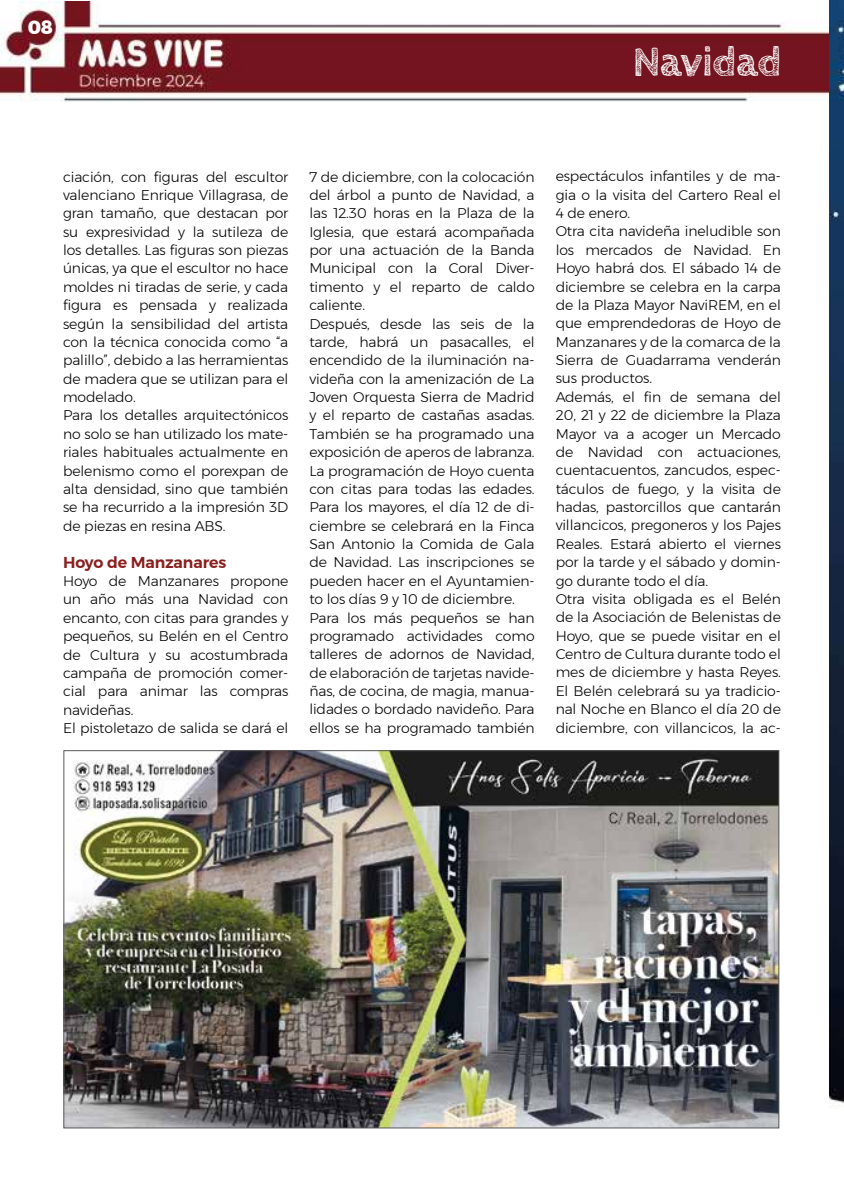
<style>
.page{position:relative;width:844px;height:1191px;background:#fff}
.page>*{position:absolute;margin:0;border:0;box-sizing:border-box;transform-origin:0 0}
.t1{font:700 42px "Cabin Sketch";color:#fff}
.t2{font:700 31.5px "Montserrat";color:#fff}
.t3{font:800 19.07px "Montserrat";color:#fff}
.t4{font:600 15.75px "Montserrat";letter-spacing:-.005em;color:#88201f}
.t5{font:300 14px/18.4px "Montserrat";letter-spacing:-.01em;color:#000}
</style>
<div class="page">
<img style="left:65px;top:752px;width:712px;height:374px">
<img style="left:0;top:1px;width:828px;height:101px">
<img style="left:828px;top:0;width:15px;height:1107px">
<h3 class="t3" style="left:28px;top:12px;width:27px">08</h3>
<h1 class="t1" style="left:632px;top:38px;width:150px">Navidad</h1>
<h2 class="t2" style="left:629px;top:36px;width:154px">NAVIDAD</h2>
<p class="t5" style="left:63px;top:167px;width:227px">ciación, con figuras del escultor valenciano Enrique Villagrasa, de gran tamaño, que destacan por su expresividad y la sutileza de los detalles. Las figuras son piezas únicas, ya que el escultor no hace moldes ni tiradas de serie, y cada figura es pensada y realizada según la sensibilidad del artista con la técnica conocida como “a palillo”, debido a las herramientas de madera que se utilizan para el modelado.<br>Para los detalles arquitectónicos no solo se han utilizado los mate&shy;riales habituales actualmente en belenismo como el porexpan de alta densidad, sino que también se ha recurrido a la impresión 3D de piezas en resina ABS.</p>
<p class="t4" style="left:63px;top:549px;width:165px">Hoyo de Manzanares</p>
<p class="t5" style="left:63px;top:571px;width:227px">Hoyo de Manzanares propone un año más una Navidad con encanto, con citas para grandes y pequeños, su Belén en el Centro de Cultura y su acostumbrada campaña de promoción comer&shy;cial para animar las compras navideñas.<br>El pistoletazo de salida se dará el</p>
<p class="t5" style="left:309px;top:167px;width:227px">7 de diciembre, con la colocación del árbol a punto de Navidad, a las 12.30 horas en la Plaza de la<br>Iglesia, que estará acompañada por una actuación de la Banda<br>Municipal con la Coral Diver&shy;timento y el reparto de caldo caliente.<br>Después, desde las seis de la tarde, habrá un pasacalles, el encendido de la iluminación na&shy;videña con la amenización de La<br>Joven Orquesta Sierra de Madrid y el reparto de castañas asadas.<br>También se ha programado una exposición de aperos de labranza.<br>La programación de Hoyo cuenta con citas para todas las edades.<br>Para los mayores, el día 12 de di&shy;ciembre se celebrará en la Finca<br>San Antonio la Comida de Gala de Navidad. Las inscripciones se pueden hacer en el Ayuntamien&shy;to los días 9 y 10 de diciembre.<br>Para los más pequeños se han programado actividades como talleres de adornos de Navidad, de elaboración de tarjetas navide&shy;ñas, de cocina, de magia, manua&shy;lidades o bordado navideño. Para ellos se ha programado también</p>
<p class="t5" style="left:555px;top:167px;width:227px">espectáculos infantiles y de ma&shy;gia o la visita del Cartero Real el<br>4 de enero.<br>Otra cita navideña ineludible son los mercados de Navidad. En<br>Hoyo habrá dos. El sábado 14 de diciembre se celebra en la carpa de la Plaza Mayor NaviREM, en el que emprendedoras de Hoyo de<br>Manzanares y de la comarca de la<br>Sierra de Guadarrama venderán sus productos.<br>Además, el fin de semana del<br>20, 21 y 22 de diciembre la Plaza<br>Mayor va a acoger un Mercado de Navidad con actuaciones, cuentacuentos, zancudos, espec&shy;táculos de fuego, y la visita de hadas, pastorcillos que cantarán villancicos, pregoneros y los Pajes<br>Reales. Estará abierto el viernes por la tarde y el sábado y domin&shy;go durante todo el día.<br>Otra visita obligada es el Belén de la Asociación de Belenistas de<br>Hoyo, que se puede visitar en el<br>Centro de Cultura durante todo el mes de diciembre y hasta Reyes.<br>El Belén celebrará su ya tradicio&shy;nal Noche en Blanco el día 20 de diciembre, con villancicos, la ac-</p>
</div>
